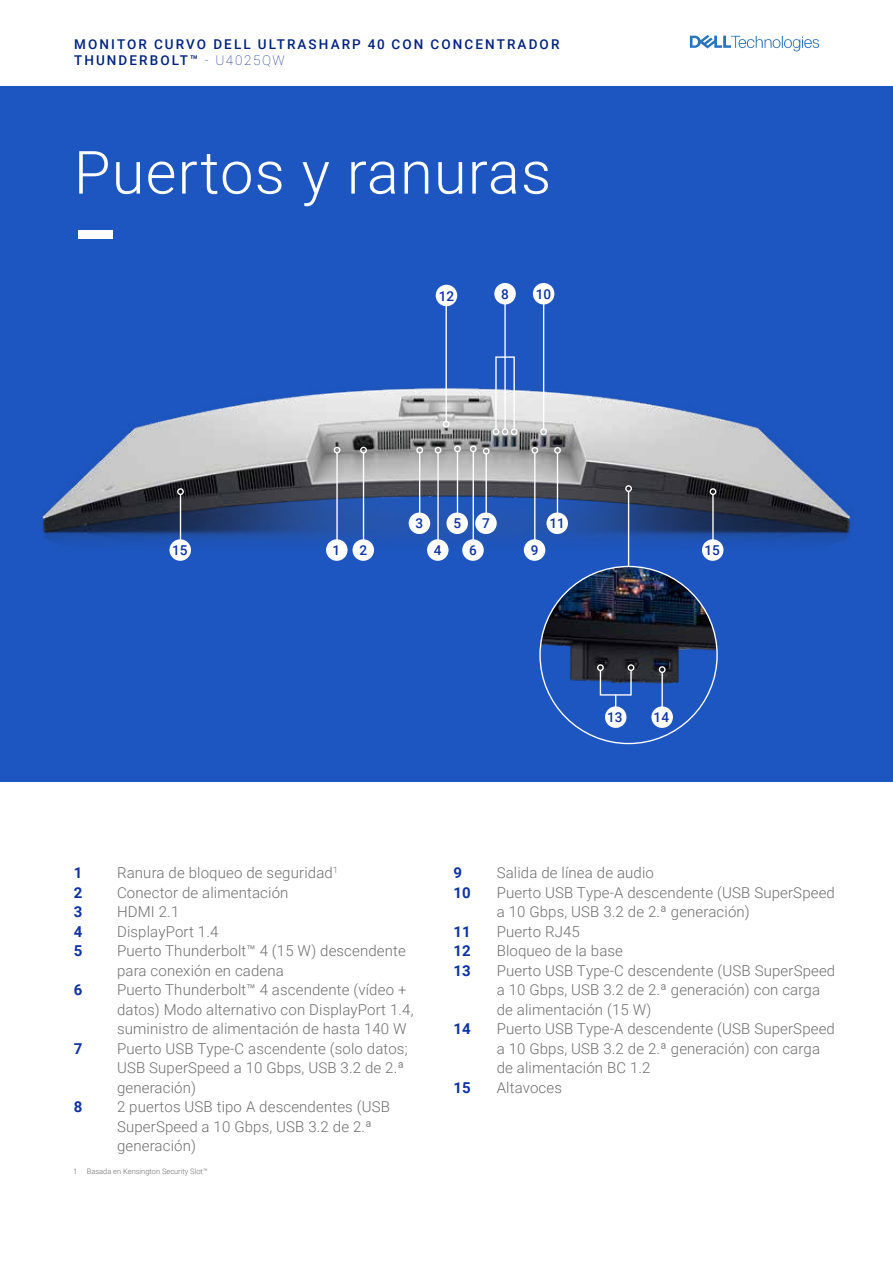
<style>
.page{position:relative;width:893px;height:1263px;background:#fff}
.page>*{position:absolute;margin:0;border:0;box-sizing:border-box;transform-origin:0 0}
.t1{font:300 59.55px "Roboto";letter-spacing:.02em;color:#fff}
.t2{font:300 15px/19.5px "Roboto";letter-spacing:.01em;color:#6e6e6e}
.t3{font:700 15px "Roboto";letter-spacing:.01em;color:#0c32a4}
.t4{font:500 13.65px "Roboto";color:#0c32a4}
.t5{font:500 13.5px/16.2px "Roboto";letter-spacing:.155em;color:#00227f}
.t6{font:300 7.5px "Roboto";color:#6e6e6e}
.s1{font-weight:100}
</style>
<div class="page">
<div style="left:0;top:86px;width:893px;height:696px;background:#1d56c0"></div>
<div style="left:79px;top:230px;width:34px;height:9px;background:#fff"></div>
<svg style="left:690px;top:35px;width:129px;height:16px"></svg>
<img style="left:42px;top:328px;width:811px;height:309px">
<hr style="left:336px;top:453px;width:2px;height:106px;background:#fff">
<svg style="left:334px;top:447px;width:6px;height:6px"></svg>
<div style="left:326px;top:539px;width:22px;height:22px;background:#fff;border-radius:50%"></div>
<hr style="left:180px;top:494px;width:1px;height:65px;background:#fff">
<div style="left:177px;top:488px;width:7px;height:7px;border:1px solid #fff;border-radius:50%"></div>
<div style="left:169px;top:539px;width:22px;height:22px;background:#fff;border-radius:50%"></div>
<hr style="left:712px;top:494px;width:2px;height:65px;background:#fff">
<div style="left:710px;top:488px;width:6px;height:7px;border:1px solid #fff;border-radius:50%"></div>
<div style="left:702px;top:539px;width:21px;height:22px;background:#fff;border-radius:50%"></div>
<hr style="left:363px;top:453px;width:1px;height:106px;background:#fff">
<div style="left:360px;top:447px;width:7px;height:6px;border:1px solid #fff;border-radius:50%"></div>
<div style="left:352px;top:539px;width:22px;height:22px;background:#fff;border-radius:50%"></div>
<hr style="left:437px;top:453px;width:2px;height:106px;background:#fff">
<svg style="left:435px;top:447px;width:6px;height:6px"></svg>
<div style="left:427px;top:539px;width:22px;height:22px;background:#fff;border-radius:50%"></div>
<hr style="left:473px;top:451px;width:1px;height:108px;background:#fff">
<div style="left:470px;top:445px;width:7px;height:7px;border:1px solid #fff;border-radius:50%"></div>
<div style="left:462px;top:539px;width:22px;height:22px;background:#fff;border-radius:50%"></div>
<hr style="left:419px;top:453px;width:1px;height:64px;background:#fff">
<div style="left:416px;top:447px;width:7px;height:6px;border:1px solid #fff;border-radius:50%"></div>
<div style="left:409px;top:512px;width:21px;height:22px;background:#fff;border-radius:50%"></div>
<hr style="left:457px;top:451px;width:1px;height:66px;background:#fff">
<div style="left:454px;top:445px;width:7px;height:7px;border:1px solid #fff;border-radius:50%"></div>
<div style="left:446px;top:512px;width:22px;height:22px;background:#fff;border-radius:50%"></div>
<hr style="left:486px;top:454px;width:1px;height:63px;background:#fff">
<div style="left:483px;top:448px;width:7px;height:7px;border:1px solid #fff;border-radius:50%"></div>
<div style="left:475px;top:512px;width:22px;height:22px;background:#fff;border-radius:50%"></div>
<hr style="left:534px;top:453px;width:1px;height:104px;background:#fff">
<div style="left:531px;top:447px;width:7px;height:7px;border:1px solid #fff;border-radius:50%"></div>
<div style="left:524px;top:539px;width:21px;height:22px;background:#fff;border-radius:50%"></div>
<hr style="left:557px;top:453px;width:1px;height:72px;background:#fff">
<div style="left:554px;top:447px;width:7px;height:7px;border:1px solid #fff;border-radius:50%"></div>
<div style="left:546px;top:512px;width:22px;height:22px;background:#fff;border-radius:50%"></div>
<svg style="left:495px;top:356px;width:20px;height:74px"></svg>
<div style="left:493px;top:428px;width:6px;height:7px;border:1px solid #fff;border-radius:50%"></div>
<div style="left:511px;top:428px;width:7px;height:7px;border:1px solid #fff;border-radius:50%"></div>
<hr style="left:504px;top:303px;width:2px;height:126px;background:#fff">
<div style="left:502px;top:428px;width:6px;height:7px;border:1px solid #fff;border-radius:50%"></div>
<div style="left:494px;top:283px;width:22px;height:21px;background:#fff;border-radius:50%"></div>
<hr style="left:543px;top:303px;width:1px;height:126px;background:#fff">
<div style="left:540px;top:428px;width:7px;height:7px;border:1px solid #fff;border-radius:50%"></div>
<div style="left:533px;top:283px;width:21px;height:21px;background:#fff;border-radius:50%"></div>
<hr style="left:445px;top:286px;width:2px;height:135px;background:#fff">
<div style="left:443px;top:421px;width:7px;height:6px;border:1px solid #fff;border-radius:50%"></div>
<div style="left:436px;top:285px;width:21px;height:21px;background:#fff;border-radius:50%"></div>
<hr style="left:628px;top:491px;width:1px;height:107px;background:#fff">
<div style="left:625px;top:485px;width:7px;height:7px;border:1px solid #fff;border-radius:50%"></div>
<img style="left:540px;top:566px;width:177px;height:177px;border-radius:89px">
<div style="left:597px;top:664px;width:7px;height:7px;border:1px solid #fff;border-radius:50%"></div>
<div style="left:628px;top:664px;width:6px;height:7px;border:1px solid #fff;border-radius:50%"></div>
<svg style="left:599px;top:669px;width:33px;height:48px"></svg>
<div style="left:605px;top:706px;width:21px;height:22px;background:#fff;border-radius:50%"></div>
<hr style="left:661px;top:672px;width:2px;height:38px;background:#fff">
<div style="left:659px;top:666px;width:7px;height:7px;border:1px solid #fff;border-radius:50%"></div>
<div style="left:651px;top:706px;width:22px;height:22px;background:#fff;border-radius:50%"></div>
<p class="t5" style="left:74px;top:35px;width:487px">MONITOR CURVO DELL ULTRASHARP 40 CON CONCENTRADOR<br>THUNDERBOLT™ <span class="s1">- U4025QW</span></p>
<h1 class="t1" style="left:74px;top:131px;width:479px">Puertos y ranuras</h1>
<p class="t4" style="left:439px;top:286px;width:17px">12</p>
<p class="t4" style="left:501px;top:284px;width:9px">8</p>
<p class="t4" style="left:536px;top:284px;width:17px">10</p>
<p class="t4" style="left:416px;top:514px;width:9px">3</p>
<p class="t4" style="left:453px;top:514px;width:9px">5</p>
<p class="t4" style="left:482px;top:514px;width:9px">7</p>
<p class="t4" style="left:549px;top:514px;width:17px">11</p>
<p class="t4" style="left:172px;top:540px;width:17px">15</p>
<p class="t4" style="left:332px;top:540px;width:9px">1</p>
<p class="t4" style="left:359px;top:540px;width:9px">2</p>
<p class="t4" style="left:434px;top:540px;width:9px">4</p>
<p class="t4" style="left:469px;top:540px;width:9px">6</p>
<p class="t4" style="left:704px;top:540px;width:17px">15</p>
<p class="t4" style="left:531px;top:540px;width:9px">9</p>
<p class="t4" style="left:607px;top:708px;width:17px">13</p>
<p class="t4" style="left:654px;top:708px;width:17px">14</p>
<p class="t3" style="left:74px;top:862px;width:10px">1</p>
<p class="t2" style="left:117px;top:863px;width:222px">Ranura de bloqueo de seguridad<sup>1</sup></p>
<p class="t3" style="left:74px;top:882px;width:10px">2</p>
<p class="t2" style="left:117px;top:882px;width:173px">Conector de alimentación</p>
<p class="t3" style="left:74px;top:901px;width:10px">3</p>
<p class="t2" style="left:117px;top:902px;width:64px">HDMI 2.1</p>
<p class="t3" style="left:74px;top:921px;width:10px">4</p>
<p class="t2" style="left:117px;top:921px;width:103px">DisplayPort 1.4</p>
<p class="t3" style="left:74px;top:940px;width:10px">5</p>
<p class="t2" style="left:117px;top:941px;width:290px">Puerto Thunderbolt™ 4 (15 W) descendente para conexión en cadena</p>
<p class="t3" style="left:74px;top:979px;width:10px">6</p>
<p class="t2" style="left:117px;top:980px;width:298px">Puerto Thunderbolt™ 4 ascendente (vídeo + datos) Modo alternativo con DisplayPort 1.4, suministro de alimentación de hasta 140 W</p>
<p class="t3" style="left:74px;top:1038px;width:10px">7</p>
<p class="t2" style="left:117px;top:1038px;width:292px">Puerto USB Type-C ascendente (solo datos;<br>USB SuperSpeed a 10 Gbps, USB 3.2 de 2.ª generación)</p>
<p class="t3" style="left:74px;top:1096px;width:10px">8</p>
<p class="t2" style="left:117px;top:1097px;width:274px">2 puertos USB tipo A descendentes (USB<br>SuperSpeed a 10 Gbps, USB 3.2 de 2.ª generación)</p>
<p class="t6" style="left:73px;top:1166px;width:136px">1 Basada en Kensington Security Slot™</p>
<p class="t3" style="left:453px;top:862px;width:10px">9</p>
<p class="t2" style="left:497px;top:863px;width:159px">Salida de línea de audio</p>
<p class="t3" style="left:453px;top:882px;width:19px">10</p>
<p class="t2" style="left:497px;top:882px;width:340px">Puerto USB Type-A descendente (USB SuperSpeed a 10 Gbps, USB 3.2 de 2.ª generación)</p>
<p class="t3" style="left:453px;top:921px;width:19px">11</p>
<p class="t2" style="left:497px;top:921px;width:85px">Puerto RJ45</p>
<p class="t3" style="left:453px;top:940px;width:19px">12</p>
<p class="t2" style="left:497px;top:941px;width:128px">Bloqueo de la base</p>
<p class="t3" style="left:453px;top:960px;width:19px">13</p>
<p class="t2" style="left:497px;top:960px;width:340px">Puerto USB Type-C descendente (USB SuperSpeed a 10 Gbps, USB 3.2 de 2.ª generación) con carga de alimentación (15 W)</p>
<p class="t3" style="left:453px;top:1018px;width:19px">14</p>
<p class="t2" style="left:497px;top:1019px;width:340px">Puerto USB Type-A descendente (USB SuperSpeed a 10 Gbps, USB 3.2 de 2.ª generación) con carga de alimentación BC 1.2</p>
<p class="t3" style="left:453px;top:1077px;width:19px">15</p>
<p class="t2" style="left:497px;top:1077px;width:67px">Altavoces</p>
</div>
